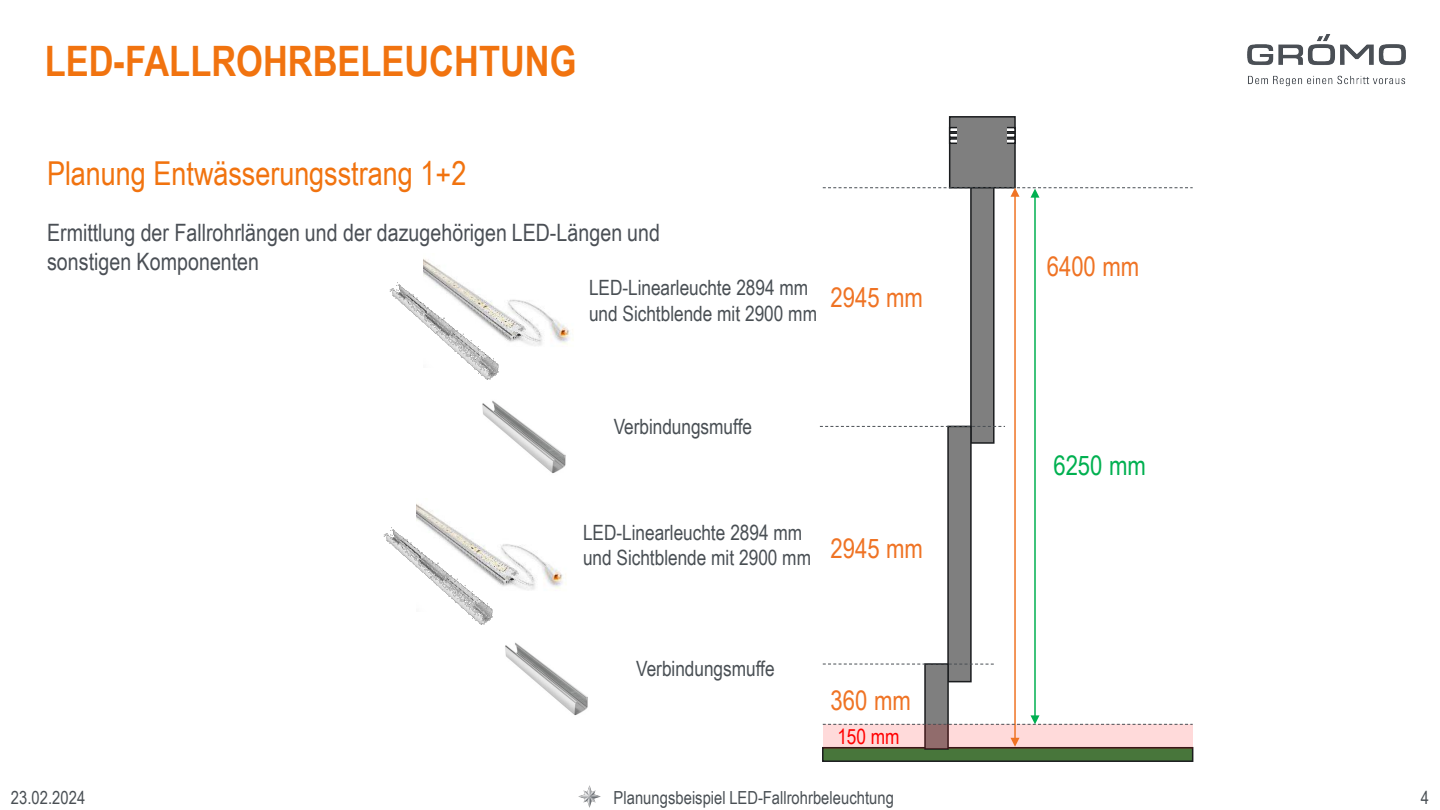
<style>
.page{position:relative;width:1440px;height:810px;background:#fff}
.page>*{position:absolute;margin:0;border:0;box-sizing:border-box;transform-origin:0 0}
.t1{font:700 42px "Arial Narrow";color:#f1730f}
.t2{font:33px "Arial Narrow";color:#f1730f}
.t3{font:27px "Arial Narrow";letter-spacing:-.005em;color:#ef7324}
.t4{font:27px "Arial Narrow";letter-spacing:-.005em;color:#00b050}
.t5{font:24px/28.8px "Arial Narrow";letter-spacing:.005em;color:#4a4f55}
.t6{font:21px/25.2px "Arial Narrow";letter-spacing:-.005em;color:#494f54}
.t7{font:21px "Arial Narrow";color:#f00}
.t8{font:18px "Arial Narrow";letter-spacing:.005em;color:#494f54}
</style>
<div class="page">
<img style="left:578px;top:785px;width:23px;height:23px">
<img style="left:1247px;top:34px;width:159px;height:53px">
<img style="left:482px;top:400px;width:84px;height:74px">
<div style="left:949px;top:116px;width:67px;height:72px;background:#7f7f7f;border:2px solid #1a1c1e"></div>
<div style="left:822px;top:747px;width:371px;height:15px;background:#48763b;border:2px solid #1a1c1e"></div>
<div style="left:970px;top:187px;width:25px;height:257px;background:#7f7f7f;border:2px solid #1a1c1e"></div>
<div style="left:947px;top:426px;width:25px;height:256px;background:#7f7f7f;border:2px solid #1a1c1e"></div>
<div style="left:924px;top:663px;width:25px;height:87px;background:#7f7f7f;border:2px solid #1a1c1e"></div>
<div style="left:823px;top:724px;width:370px;height:25px;background:#f00;opacity:.15"></div>
<hr style="left:1014px;top:195px;width:2px;height:544px;background:#ef7324">
<svg style="left:1011px;top:738px;width:9px;height:9px"></svg>
<hr style="left:1034px;top:196px;width:2px;height:521px;background:#00b050">
<svg style="left:823px;top:187px;width:370px;height:11px"></svg>
<svg style="left:820px;top:426px;width:185px;height:1px"></svg>
<svg style="left:823px;top:664px;width:171px;height:1px"></svg>
<svg style="left:823px;top:715px;width:370px;height:10px"></svg>
<div style="left:949px;top:127px;width:67px;height:6px;border:2px solid #1a1c1e"></div>
<div style="left:949px;top:138px;width:67px;height:6px;border:2px solid #1a1c1e"></div>
<svg style="left:949px;top:132px;width:67px;height:6px"></svg>
<div style="left:958px;top:124px;width:49px;height:50px;background:#7f7f7f"></div>
<img style="left:423px;top:258px;width:150px;height:88px">
<img style="left:389px;top:271px;width:123px;height:109px">
<img style="left:505px;top:642px;width:83px;height:74px">
<img style="left:417px;top:504px;width:149px;height:86px">
<img style="left:383px;top:515px;width:123px;height:110px">
<p class="t1" style="left:45px;top:30px;width:533px">LED-FALLROHRBELEUCHTUNG</p>
<p class="t2" style="left:47px;top:149px;width:421px">Planung Entwässerungsstrang 1+2</p>
<p class="t5" style="left:47px;top:217px;width:615px">Ermittlung der Fallrohrlängen und der dazugehörigen LED-Längen und sonstigen Komponenten</p>
<p class="t6" style="left:589px;top:275px;width:230px">LED-Linearleuchte 2894 mm und Sichtblende mit 2900 mm</p>
<p class="t3" style="left:831px;top:278px;width:94px">2945 mm</p>
<p class="t6" style="left:614px;top:413px;width:140px">Verbindungsmuffe</p>
<p class="t6" style="left:583px;top:519px;width:230px">LED-Linearleuchte 2894 mm und Sichtblende mit 2900 mm</p>
<p class="t3" style="left:831px;top:529px;width:94px">2945 mm</p>
<p class="t6" style="left:636px;top:655px;width:140px">Verbindungsmuffe</p>
<p class="t3" style="left:831px;top:680px;width:82px">360 mm</p>
<p class="t7" style="left:837px;top:722px;width:64px">150 mm</p>
<p class="t3" style="left:1047px;top:247px;width:94px">6400 mm</p>
<p class="t4" style="left:1054px;top:445px;width:94px">6250 mm</p>
<p class="t8" style="left:11px;top:785px;width:76px">23.02.2024</p>
<p class="t8" style="left:614px;top:785px;width:282px">Planungsbeispiel LED-Fallrohrbeleuchtung</p>
<p class="t8" style="left:1421px;top:785px;width:10px">4</p>
</div>
